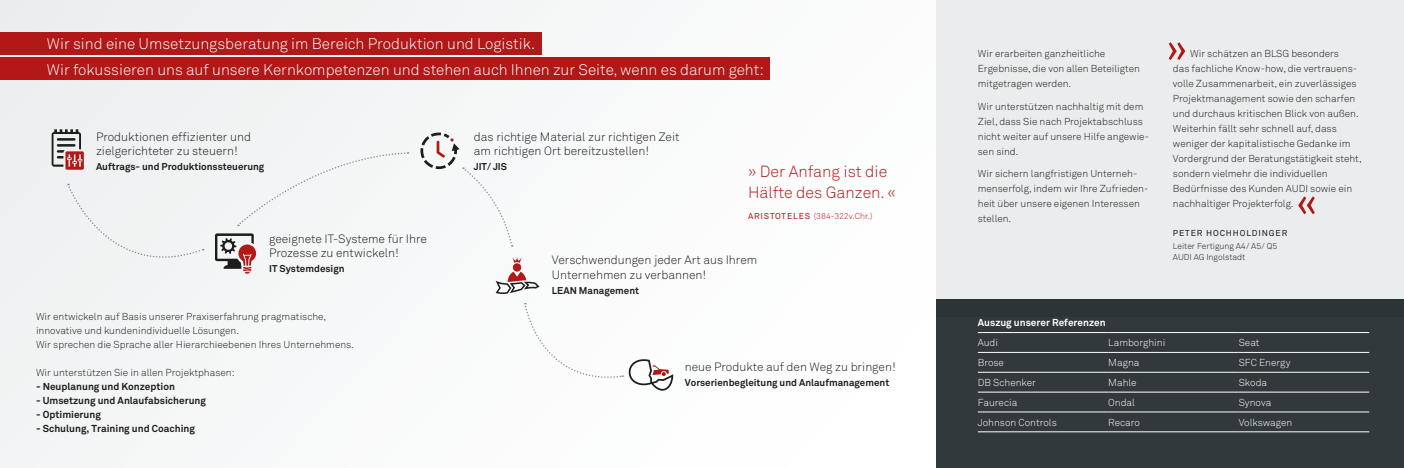
<style>
.page{position:relative;width:1404px;height:468px;background:#fff}
.page>*{position:absolute;margin:0;border:0;box-sizing:border-box;transform-origin:0 0}
.t1{font:300 16px/21px "Akkurat";color:#b01917}
.t2{font:300 15.2px/26.1px "Akkurat";color:#fff}
.t3{font:300 12px/14.4px "Akkurat";color:#1d1d1b}
.t4{font:300 10px/15px "Akkurat";color:#1d1d1b}
.t5{font:300 10px "Akkurat";color:#fff}
.t6{font:700 10px "Akkurat";color:#1d1d1b}
.t7{font:700 10px "Akkurat";color:#fff}
.t8{font:700 9.8px "Akkurat";color:#1d1d1b}
.t9{font:300 8.5px/11px "Akkurat";color:#1d1d1b}
.t10{font:300 8.5px "Akkurat";letter-spacing:.005em;color:#b01917}
.t11{font:8.5px "Akkurat";letter-spacing:.1em;color:#1d1d1b}
.s1{font-weight:400}
</style>
<div class="page">
<div style="left:935px;top:0;width:468px;height:316px;background:#eaeced"></div>
<div style="left:935px;top:299px;width:468px;height:169px;background:#32393b"></div>
<hr style="left:977px;top:332px;width:131px;height:1px;background:#fff">
<hr style="left:1108px;top:332px;width:130px;height:1px;background:#fff">
<hr style="left:1238px;top:332px;width:130px;height:1px;background:#fff">
<hr style="left:977px;top:352px;width:131px;height:1px;background:#fff">
<hr style="left:1108px;top:352px;width:130px;height:1px;background:#fff">
<hr style="left:1238px;top:352px;width:130px;height:1px;background:#fff">
<hr style="left:977px;top:372px;width:131px;height:1px;background:#fff">
<hr style="left:1108px;top:372px;width:130px;height:1px;background:#fff">
<hr style="left:1238px;top:372px;width:130px;height:1px;background:#fff">
<hr style="left:977px;top:392px;width:131px;height:1px;background:#fff">
<hr style="left:1108px;top:392px;width:130px;height:1px;background:#fff">
<hr style="left:1238px;top:392px;width:130px;height:1px;background:#fff">
<hr style="left:977px;top:412px;width:131px;height:1px;background:#fff">
<hr style="left:1108px;top:412px;width:130px;height:1px;background:#fff">
<hr style="left:1238px;top:412px;width:130px;height:1px;background:#fff">
<hr style="left:977px;top:431px;width:131px;height:1px;background:#fff">
<hr style="left:1108px;top:431px;width:130px;height:1px;background:#fff">
<hr style="left:1238px;top:431px;width:130px;height:1px;background:#fff">
<div style="left:0;top:0;width:770px;height:468px;background:#f6f7f8"></div>
<svg style="left:52px;top:129px;width:32px;height:41px"></svg>
<svg style="left:512px;top:258px;width:9px;height:5px"></svg>
<div style="left:513px;top:263px;width:8px;height:8px;background:#b01917;border-radius:50%"></div>
<svg style="left:495px;top:272px;width:44px;height:22px"></svg>
<div style="left:0;top:32px;width:541px;height:22px;background:#b01917"></div>
<div style="left:0;top:58px;width:769px;height:22px;background:#b01917"></div>
<svg style="left:215px;top:233px;width:41px;height:41px"></svg>
<div style="left:67px;top:184px;width:137px;height:75px;background:#f1f3f3"></div>
<div style="left:238px;top:151px;width:170px;height:75px;background:#f4f5f6"></div>
<div style="left:420px;top:132px;width:93px;height:114px;background:#f6f7f8"></div>
<svg style="left:523px;top:303px;width:150px;height:87px"></svg>
<svg style="left:1168px;top:42px;width:17px;height:18px"></svg>
<svg style="left:1298px;top:196px;width:16px;height:18px"></svg>
<h2 class="t2" style="left:47px;top:30px;width:718px">Wir sind eine Umsetzungsberatung im Bereich Produktion und Logistik.<br>Wir fokussieren uns auf unsere Kernkompetenzen und stehen auch Ihnen zur Seite, wenn es darum geht:</h2>
<p class="t3" style="left:96px;top:130px;width:156px">Produktionen effizienter und zielgerichteter zu steuern!</p>
<p class="t8" style="left:96px;top:160px;width:170px">Auftrags- und Produktionssteuerung</p>
<p class="t3" style="left:269px;top:231px;width:159px">geeignete IT-Systeme für Ihre<br>Prozesse zu entwickeln!</p>
<p class="t8" style="left:269px;top:262px;width:77px">IT Systemdesign</p>
<p class="t4" style="left:36px;top:309px;width:319px;line-height:14px">Wir entwickeln auf Basis unserer Praxiserfahrung pragmatische, innovative und kundenindividuelle Lösungen.<br>Wir sprechen die Sprache aller Hierarchieebenen Ihres Unternehmens.</p>
<p class="t4" style="left:36px;top:365px;width:200px">Wir unterstützen Sie in allen Projektphasen:</p>
<p class="t6" style="left:36px;top:380px;width:140px">- Neuplanung und Konzeption</p>
<p class="t6" style="left:36px;top:394px;width:171px">- Umsetzung und Anlaufabsicherung</p>
<p class="t6" style="left:36px;top:408px;width:66px">- Optimierung</p>
<p class="t6" style="left:36px;top:422px;width:160px">- Schulung, Training und Coaching</p>
<p class="t3" style="left:474px;top:130px;width:207px">das richtige Material zur richtigen Zeit am richtigen Ort bereitzustellen!</p>
<p class="t8" style="left:474px;top:160px;width:34px">JIT/ JIS</p>
<h1 class="t1" style="left:748px;top:161px;width:149px">» Der Anfang ist die<br>Hälfte des Ganzen. «</h1>
<p class="t10" style="left:748px;top:211px;width:126px"><span class="s1">ARISTOTEL ES</span> (384-322v.Chr.)</p>
<p class="t3" style="left:552px;top:253px;width:207px">Verschwendungen jeder Art aus Ihrem<br>Unternehmen zu verbannen!</p>
<p class="t8" style="left:552px;top:284px;width:89px">Lean Management</p>
<p class="t3" style="left:684px;top:359px;width:212px">neue Produkte auf den Weg zu bringen!</p>
<p class="t8" style="left:684px;top:376px;width:206px">Vorserienbegleitung und Anlaufmanagement</p>
<p class="t4" style="left:977px;top:46px;width:164px">Wir erarbeiten ganzheitliche<br>Ergebnisse, die von allen Beteiligten mitgetragen werden.</p>
<p class="t4" style="left:977px;top:99px;width:173px">Wir unterstützen nachhaltig mit dem<br>Ziel, dass Sie nach Projektabschluss nicht weiter auf unsere Hilfe angewie&shy;sen sind.</p>
<p class="t4" style="left:977px;top:166px;width:172px">Wir sichern langfristigen Unterneh&shy;menserfolg, indem wir Ihre Zufrieden&shy;heit über unsere eigenen Interessen stellen.</p>
<p class="t4" style="left:1172px;top:46px;width:190px;text-indent:17px">Wir schätzen an BLSG besonders<br>das fachliche Know-how, die vertrauens&shy;volle Zusammenarbeit, ein zuverlässiges Projektmanagement sowie den scharfen und durchaus kritischen Blick von außen.<br>Weiterhin fällt sehr schnell auf, dass weniger der kapitalistische Gedanke im Vordergrund der Beratungstätigkeit steht, sondern vielmehr die individuellen Bedürfnisse des Kunden AUDI sowie ein nachhaltiger Projekterfolg.</p>
<p class="t11" style="left:1172px;top:228px;width:116px">PETER HOCHHOLDI NGER</p>
<p class="t9" style="left:1172px;top:241px;width:106px">Leiter Fertigung A4/ A5/ Q5<br>AUDI AG Ingolstadt</p>
<p class="t7" style="left:977px;top:316px;width:129px">Auszug unserer Referenzen</p>
<p class="t5" style="left:977px;top:337px;width:22px">Audi</p>
<p class="t5" style="left:1108px;top:337px;width:59px">Lamborghini</p>
<p class="t5" style="left:1238px;top:337px;width:22px">Seat</p>
<p class="t5" style="left:977px;top:357px;width:28px">Brose</p>
<p class="t5" style="left:1108px;top:357px;width:33px">Magna</p>
<p class="t5" style="left:1238px;top:357px;width:53px">SFC Energy</p>
<p class="t5" style="left:977px;top:376px;width:60px">DB Schenker</p>
<p class="t5" style="left:1108px;top:376px;width:30px">Mahle</p>
<p class="t5" style="left:1238px;top:376px;width:30px">Skoda</p>
<p class="t5" style="left:977px;top:396px;width:41px">Faurecia</p>
<p class="t5" style="left:1108px;top:396px;width:28px">Ondal</p>
<p class="t5" style="left:1238px;top:396px;width:34px">Synova</p>
<p class="t5" style="left:977px;top:416px;width:80px">Johnson Controls</p>
<p class="t5" style="left:1108px;top:416px;width:33px">Recaro</p>
<p class="t5" style="left:1238px;top:416px;width:55px">Volkswagen</p>
</div>
